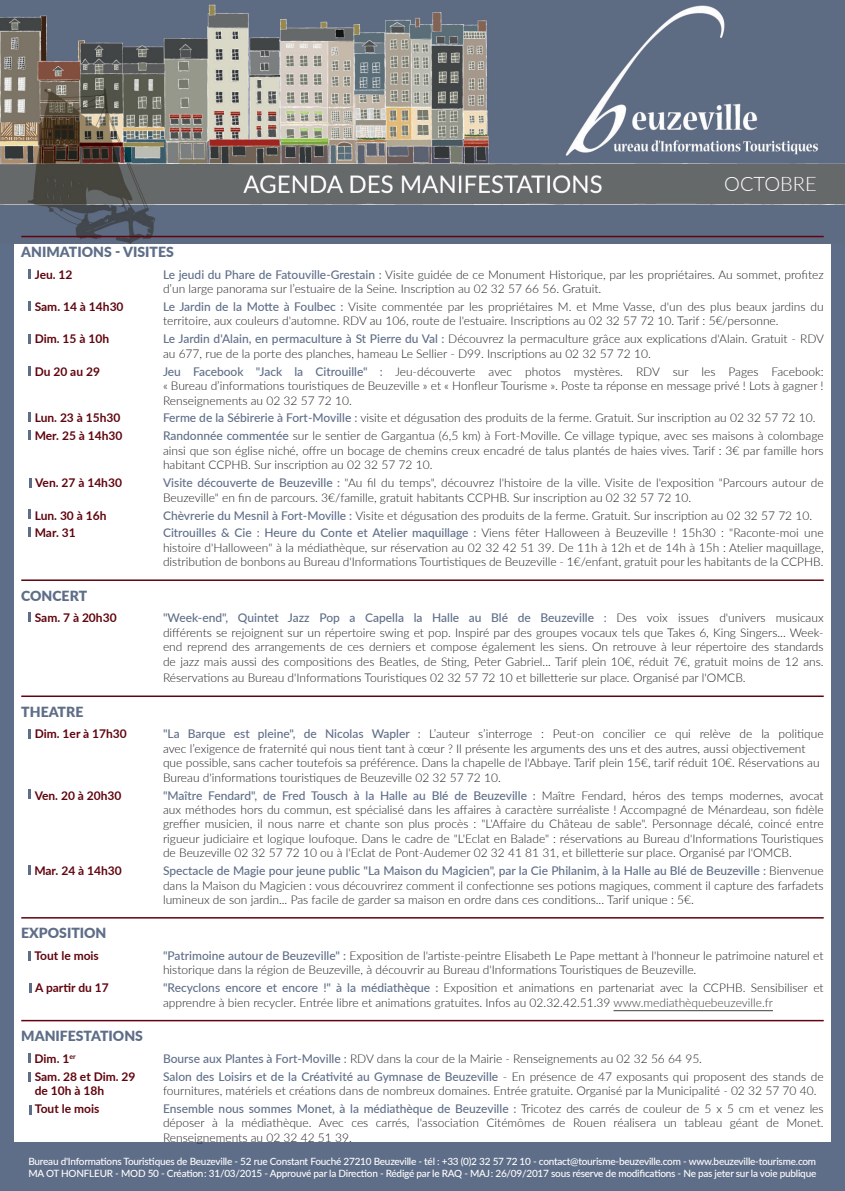
<style>
.page{position:relative;width:845px;height:1191px;background:#fff}
.page>*{position:absolute;margin:0;border:0;box-sizing:border-box;transform-origin:0 0}
.Mois{font:300 20px "Lato";color:#fff}
.Rubrique{font:900 14px "Lato";color:#5f6e88}
.Texte{font:300 12px/14.4px "Lato";color:#231f20}
.Texte-2{font:700 12px "Lato";color:#60040d}
.Texte-3{font:500 12px "Lato";color:#5f6e88}
.Mentions{font:500 10px "Lato";letter-spacing:-.02em;color:#fff}
.s1{font-weight:500;color:#5f6e88}
.s2{color:#3e3e3f}
.s3{font-weight:300;color:#231f20}
</style>
<div class="page">
<div style="left:0;top:1142px;width:845px;height:49px;background:#5f6e88"></div>
<div style="left:831px;top:186px;width:14px;height:1005px;background:#5f6e88"></div>
<div style="left:0;top:186px;width:14px;height:1005px;background:#5f6e88"></div>
<img style="left:0;top:0;width:845px;height:243px">
<hr style="left:21px;top:236px;width:802px;height:1px;background:#60040d">
<hr style="left:21px;top:579px;width:802px;height:2px;background:#60040d">
<hr style="left:21px;top:695px;width:802px;height:2px;background:#60040d">
<hr style="left:21px;top:917px;width:802px;height:1px;background:#60040d">
<hr style="left:613px;top:1010px;width:160px;height:1px;background:#3e3e3f">
<hr style="left:21px;top:1019px;width:802px;height:2px;background:#60040d">
<svg style="left:28px;top:334px;width:3px;height:10px"></svg>
<svg style="left:28px;top:269px;width:3px;height:10px"></svg>
<svg style="left:28px;top:1072px;width:3px;height:10px"></svg>
<svg style="left:28px;top:366px;width:3px;height:10px"></svg>
<svg style="left:28px;top:430px;width:3px;height:10px"></svg>
<svg style="left:28px;top:412px;width:3px;height:10px"></svg>
<svg style="left:28px;top:301px;width:3px;height:10px"></svg>
<svg style="left:28px;top:509px;width:3px;height:10px"></svg>
<svg style="left:28px;top:789px;width:3px;height:10px"></svg>
<svg style="left:28px;top:527px;width:3px;height:10px"></svg>
<svg style="left:29px;top:478px;width:3px;height:9px"></svg>
<svg style="left:28px;top:729px;width:3px;height:10px"></svg>
<svg style="left:28px;top:612px;width:3px;height:10px"></svg>
<svg style="left:28px;top:1053px;width:3px;height:10px"></svg>
<svg style="left:28px;top:951px;width:3px;height:10px"></svg>
<svg style="left:28px;top:865px;width:3px;height:10px"></svg>
<svg style="left:29px;top:983px;width:3px;height:10px"></svg>
<svg style="left:29px;top:1105px;width:2px;height:9px"></svg>
<p class="Mois" style="left:724px;top:170px;width:94px">OCTOBRE</p>
<p class="Rubrique" style="left:21px;top:241px;width:154px">ANIMATIONS - VISITES</p>
<p class="Texte-2" style="left:35px;top:265px;width:39px">Jeu. 12</p>
<p class="Texte" style="left:163px;top:267px;width:662px"><span class="s1">Le jeudi du Phare de Fatouville-Grestain :</span> Visite guidée de ce Monument Historique, par les propriétaires. Au sommet, profitez d’un large panorama sur l’estuaire de la Seine. Inscription au 02 32 57 66 56. Gratuit.</p>
<p class="Texte-2" style="left:35px;top:298px;width:90px">Sam. 14 à 14h30</p>
<p class="Texte" style="left:163px;top:299px;width:662px"><span class="s1">Le Jardin de la Motte à Foulbec :</span> Visite commentée par les propriétaires M. et Mme Vasse, d'un des plus beaux jardins du territoire, aux couleurs d'automne. RDV au 106, route de l'estuaire. Inscriptions au 02 32 57 72 10. Tarif : 5€/personne.</p>
<p class="Texte-2" style="left:35px;top:330px;width:76px">Dim. 15 à 10h</p>
<p class="Texte" style="left:163px;top:331px;width:662px"><span class="s1">Le Jardin d'Alain, en permaculture à St Pierre du Val :</span> Découvrez la permaculture grâce aux explications d'Alain. Gratuit - RDV au 677, rue de la porte des planches, hameau Le Sellier - D99. Inscriptions au 02 32 57 72 10.</p>
<p class="Texte-2" style="left:35px;top:362px;width:67px">Du 20 au 29</p>
<p class="Texte" style="left:163px;top:364px;width:662px;text-align:justify"><span class="s1">Jeu Facebook "Jack la Citrouille" :</span> Jeu-découverte avec photos mystères. RDV sur les Pages Facebook: « Bureau d’informations touristiques de Beuzeville » et « Honfleur Tourisme ». Poste ta réponse en message privé ! Lots à gagner !<br>Renseignements au 02 32 57 72 10.</p>
<p class="Texte-2" style="left:35px;top:409px;width:87px">Lun. 23 à 15h30</p>
<p class="Texte" style="left:163px;top:410px;width:654px"><span class="s1">Ferme de la Sébirerie à Fort-Moville :</span> visite et dégusation des produits de la ferme. Gratuit. Sur inscription au 02 32 57 72 10.</p>
<p class="Texte-2" style="left:35px;top:427px;width:89px">Mer. 25 à 14h30</p>
<p class="Texte" style="left:163px;top:428px;width:662px;text-align:justify"><span class="s1">Randonnée commentée</span> sur le sentier de Gargantua (6,5 km) à Fort-Moville. Ce village typique, avec ses maisons à colombage ainsi que son église niché, offre un bocage de chemins creux encadré de talus plantés de haies vives. Tarif : 3€ par famille hors habitant CCPHB. Sur inscription au 02 32 57 72 10.</p>
<p class="Texte-2" style="left:35px;top:474px;width:88px">Ven. 27 à 14h30</p>
<p class="Texte" style="left:163px;top:475px;width:662px"><span class="s1">Visite découverte de Beuzeville :</span> "Au fil du temps", découvrez l'histoire de la ville. Visite de l'exposition "Parcours autour de<br>Beuzeville" en fin de parcours. 3€/famille, gratuit habitants CCPHB. Sur inscription au 02 32 57 72 10.</p>
<p class="Texte-2" style="left:35px;top:506px;width:73px">Lun. 30 à 16h</p>
<p class="Texte" style="left:163px;top:507px;width:650px"><span class="s1">Chèvrerie du Mesnil à Fort-Moville :</span> Visite et dégusation des produits de la ferme. Gratuit. Sur inscription au 02 32 57 72 10.</p>
<p class="Texte-2" style="left:35px;top:524px;width:42px">Mar. 31</p>
<p class="Texte" style="left:163px;top:525px;width:662px;text-align:justify"><span class="s1">Citrouilles &amp; Cie : Heure du Conte et Atelier maquillage :</span> Viens fêter Halloween à Beuzeville ! 15h30 : "Raconte-moi une histoire d'Halloween" à la médiathèque, sur réservation au 02 32 42 51 39. De 11h à 12h et de 14h à 15h : Atelier maquillage, distribution de bonbons au Bureau d'Informations Tourtistiques de Beuzeville - 1€/enfant, gratuit pour les habitants de la CCPHB.</p>
<p class="Rubrique" style="left:21px;top:585px;width:67px">CONCERT</p>
<p class="Texte-2" style="left:35px;top:609px;width:83px">Sam. 7 à 20h30</p>
<p class="Texte" style="left:163px;top:610px;width:662px;text-align:justify"><span class="s1">"Week-end", Quintet Jazz Pop a Capella la Halle au Blé de Beuzeville :</span> Des voix issues d'univers musicaux différents se rejoignent sur un répertoire swing et pop. Inspiré par des groupes vocaux tels que Takes 6, King Singers... Week&shy;end reprend des arrangements de ces derniers et compose également les siens. On retrouve à leur répertoire des standards de jazz mais aussi des compositions des Beatles, de Sting, Peter Gabriel... Tarif plein 10€, réduit 7€, gratuit moins de 12 ans.</p>
<p class="Texte" style="left:163px;top:670px;width:584px">Réservations au Bureau d'Informations Touristiques 02 32 57 72 10 et billetterie sur place. Organisé par l'OMCB.</p>
<p class="Rubrique" style="left:21px;top:701px;width:64px">THEATRE</p>
<p class="Texte-2" style="left:35px;top:725px;width:94px">Dim. 1er à 17h30</p>
<p class="Texte" style="left:163px;top:726px;width:662px"><span class="s1">"La Barque est pleine", de Nicolas Wapler :</span> L’auteur s’interroge : Peut-on concilier ce qui relève de la politique avec l’exigence de fraternité qui nous tient tant à cœur ? Il présente les arguments des uns et des autres, aussi objectivement que possible, sans cacher toutefois sa préférence. Dans la chapelle de l'Abbaye. Tarif plein 15€, tarif réduit 10€. Réservations au Bureau d'informations touristiques de Beuzeville 02 32 57 72 10.</p>
<p class="Texte-2" style="left:35px;top:786px;width:88px">Ven. 20 à 20h30</p>
<p class="Texte" style="left:163px;top:787px;width:662px;text-align:justify"><span class="s1">"Maître Fendard", de Fred Tousch à la Halle au Blé de Beuzeville :</span> Maître Fendard, héros des temps modernes, avocat aux méthodes hors du commun, est spécialisé dans les affaires à caractère surréaliste ! Accompagné de Ménardeau, son fidèle greffier musicien, il nous narre et chante son plus procès : "L'Affaire du Château de sable". Personnage décalé, coincé entre rigueur judiciaire et logique loufoque. Dans le cadre de "L'Eclat en Balade" : réservations au Bureau d'Informations Touristiques de Beuzeville 02 32 57 72 10 ou à l'Eclat de Pont-Audemer 02 32 41 81 31, et billetterie sur place. Organisé par l'OMCB.</p>
<p class="Texte-2" style="left:34px;top:862px;width:89px">Mar. 24 à 14h30</p>
<p class="Texte" style="left:163px;top:863px;width:662px;text-align:justify"><span class="s1">Spectacle de Magie pour jeune public "La Maison du Magicien", par la Cie Philanim, à la Halle au Blé de Beuzeville :</span> Bienvenue dans la Maison du Magicien : vous découvrirez comment il confectionne ses potions magiques, comment il capture des farfadets lumineux de son jardin... Pas facile de garder sa maison en ordre dans ces conditions... Tarif unique : 5€.</p>
<p class="Rubrique" style="left:21px;top:922px;width:87px">EXPOSITION</p>
<p class="Texte-2" style="left:35px;top:946px;width:66px">Tout le mois</p>
<p class="Texte" style="left:163px;top:948px;width:662px"><span class="s1">"Patrimoine autour de Beuzeville" :</span> Exposition de l'artiste-peintre Elisabeth Le Pape mettant à l'honneur le patrimoine naturel et historique dans la région de Beuzeville, à découvrir au Bureau d'Informations Touristiques de Beuzeville.</p>
<p class="Texte-2" style="left:35px;top:979px;width:75px">A partir du 17</p>
<p class="Texte" style="left:163px;top:980px;width:662px"><span class="s1">"Recyclons encore et encore !" à la médiathèque :</span> Exposition et animations en partenariat avec la CCPHB. Sensibiliser et apprendre à bien recycler. Entrée libre et animations gratuites. Infos au 02.32.42.51.39 <span class="s2">www.mediathèquebeuzeville.fr</span></p>
<p class="Rubrique" style="left:21px;top:1025px;width:123px">MANIFESTATIONS</p>
<p class="Texte-2" style="left:35px;top:1049px;width:43px">Dim. 1<sup>er</sup></p>
<p class="Texte" style="left:163px;top:1050px;width:540px"><span class="s1">Bourse aux Plantes à Fort-Moville :</span> RDV dans la cour de la Mairie - Renseignements au 02 32 56 64 95.</p>
<p class="Texte-2" style="left:35px;top:1067px;width:102px">Sam. 28 et Dim. 29</p>
<p class="Texte-3" style="left:163px;top:1067px;width:662px">Salon des Loisirs et de la Créativité au Gymnase de Beuzeville <span class="s3">- En présence de 47 exposants qui proposent des stands de</span></p>
<p class="Texte-2" style="left:35px;top:1081px;width:71px">de 10h à 18h</p>
<p class="Texte" style="left:163px;top:1083px;width:655px">fournitures, matériels et créations dans de nombreux domaines. Entrée gratuite. Organisé par la Municipalité - 02 32 57 70 40.</p>
<p class="Texte-2" style="left:35px;top:1099px;width:66px">Tout le mois</p>
<p class="Texte" style="left:163px;top:1101px;width:662px;text-align:justify"><span class="s1">Ensemble nous sommes Monet, à la médiathèque de Beuzeville :</span> Tricotez des carrés de couleur de 5 x 5 cm et venez les déposer à la médiathèque. Avec ces carrés, l'association Citémômes de Rouen réalisera un tableau géant de Monet.<br>Renseignements au 02 32 42 51 39.</p>
<p class="Mentions" style="left:28px;top:1154px;width:789px">Bureau d'Informations Touristiques de Beuzeville - 52 rue Constant Fouché 27210 Beuzeville - tél : +33 (0)2 32 57 72 10 - contact@tourisme-beuzeville.com - www.beuzeville-tourisme.com</p>
<p class="Mentions" style="left:28px;top:1166px;width:789px">MA OT HONFLEUR - MOD 50 - Création : 31/03/2015 - Approuvé par la Direction - Rédigé par le RAQ - MAJ : 26/09/2017 sous réserve de modifications - Ne pas jeter sur la voie publique</p>
</div>
